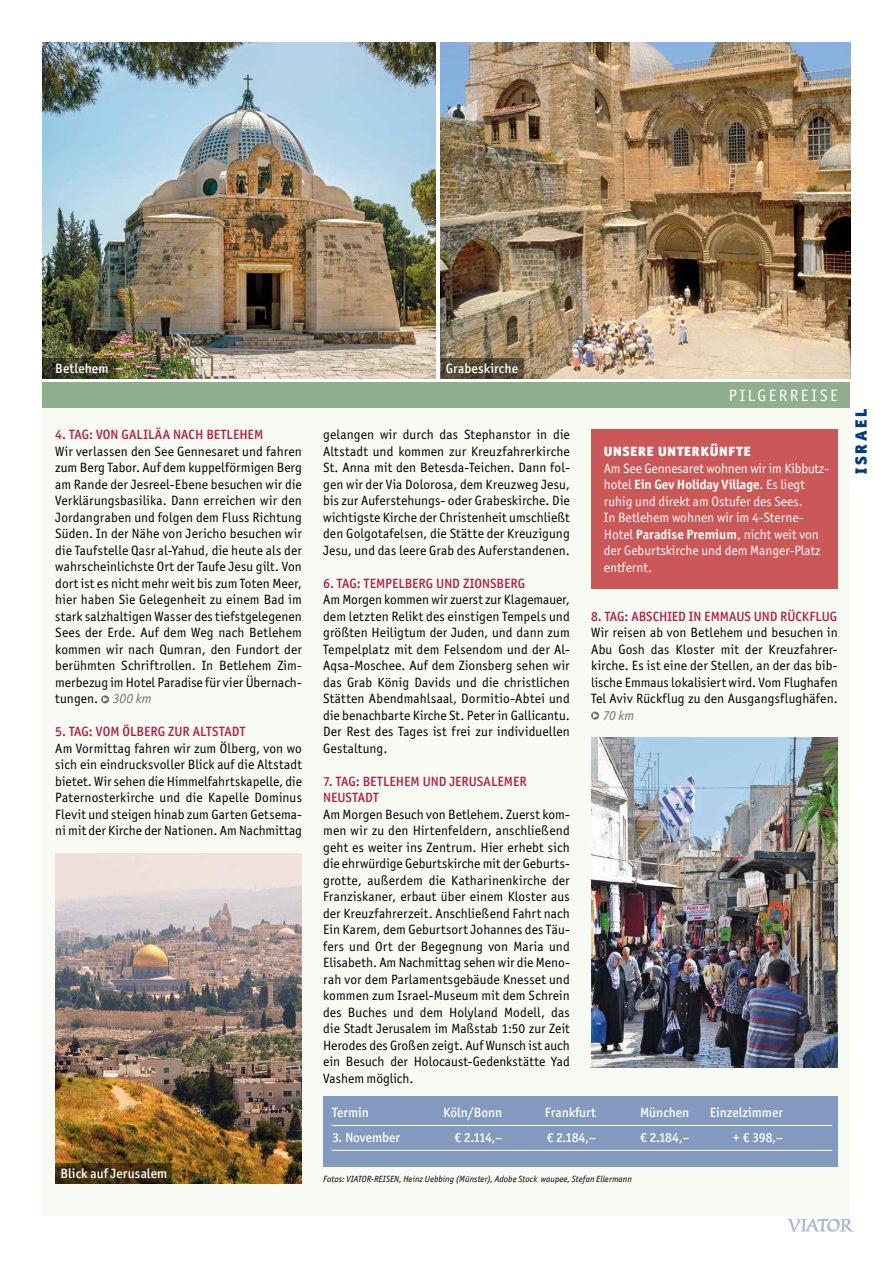
<style>
.page{position:relative;width:893px;height:1263px;background:#fff}
.page>*{position:absolute;margin:0;border:0;box-sizing:border-box;transform-origin:0 0}
.t1{font:16.5px "Officina Sans ITC Std";letter-spacing:.15em;color:#fff}
.t2{font:900 16.5px "Officina Sans ITC Std";letter-spacing:.16em;color:#003d7c}
.t3{font:13.5px/16.5px "Officina Sans ITC Std";letter-spacing:.01em;color:#000;text-align:justify}
.t4{font:13.5px/16.5px "Officina Sans ITC Std";color:#fff}
.t5{font:500 13.5px/16.5px "Officina Sans ITC Std";color:#b41e45}
.t6{font:500 13.5px "Officina Sans ITC Std";color:#fff}
.t7{font:900 13.5px "Officina Sans ITC Std";letter-spacing:.05em;color:#fff}
.t8{font:italic 13.5px "Officina Sans ITC Std";color:#706f6f}
.t9{font:italic 9px "Officina Sans ITC Std";letter-spacing:.005em;color:#000}
.s1{font-style:italic;color:#706f6f}
.s2{font-weight:700}
</style>
<div class="page">
<div style="left:43px;top:395px;width:807px;height:821px;background:#f8faf4"></div>
<svg style="left:787px;top:1218px;width:67px;height:14px"></svg>
<div style="left:43px;top:383px;width:807px;height:25px;background:#91ae8f"></div>
<div style="left:323px;top:1096px;width:515px;height:71px;background:#8399bd"></div>
<div style="left:591px;top:429px;width:247px;height:160px;background:#cb5858"></div>
<svg style="left:101px;top:695px;width:8px;height:8px"></svg>
<svg style="left:103px;top:697px;width:5px;height:5px"></svg>
<hr style="left:332px;top:1125px;width:500px;height:1px;background:#fff">
<hr style="left:332px;top:1150px;width:500px;height:1px;background:#fff">
<svg style="left:591px;top:711px;width:8px;height:9px"></svg>
<svg style="left:593px;top:713px;width:5px;height:5px"></svg>
<img style="left:441px;top:43px;width:409px;height:335px">
<img style="left:43px;top:43px;width:393px;height:335px">
<svg style="left:441px;top:358px;width:83px;height:20px;background:#524833"></svg>
<svg style="left:43px;top:358px;width:73px;height:20px"></svg>
<img style="left:55px;top:853px;width:247px;height:330px">
<svg style="left:55px;top:1163px;width:117px;height:20px;background:#422f0f"></svg>
<img style="left:591px;top:737px;width:247px;height:330px">
<p class="t6" style="left:55px;top:360px;width:55px">Betlehem</p>
<p class="t6" style="left:446px;top:360px;width:74px">Grabeskirche</p>
<p class="t5" style="left:55px;top:426px;width:209px">4. TAG: VON GALILÄA NACH BETLEHEM</p>
<p class="t3" style="left:55px;top:443px;width:248px">Wir verlassen den See Gennesaret und fahren zum Berg Tabor. Auf dem kuppelförmigen Berg am Rande der Jesreel-Ebene besuchen wir die Verklärungsbasilika. Dann erreichen wir den Jordangraben und folgen dem Fluss Richtung Süden. In der Nähe von Jericho besuchen wir die Taufstelle Qasr al-Yahud, die heute als der wahrscheinlichste Ort der Taufe Jesu gilt. Von dort ist es nicht mehr weit bis zum Toten Meer, hier haben Sie Gelegenheit zu einem Bad im stark salzhaltigen Wasser des tiefstgelegenen Sees der Erde. Auf dem Weg nach Betlehem kommen wir nach Qumran, den Fundort der berühmten Schriftrollen. In Betlehem Zim&shy;merbezug im Hotel Paradise für vier Übernach&shy;tungen. <span class="s1">300 km</span></p>
<p class="t5" style="left:55px;top:723px;width:191px">5. TAG: VOM ÖLBERG ZUR ALTSTADT</p>
<p class="t3" style="left:55px;top:740px;width:248px">Am Vormittag fahren wir zum Ölberg, von wo sich ein eindrucksvoller Blick auf die Altstadt bietet. Wir sehen die Himmelfahrtskapelle, die Paternosterkirche und die Kapelle Dominus Flevit und steigen hinab zum Garten Getsema&shy;ni mit der Kirche der Nationen. Am Nachmittag</p>
<p class="t3" style="left:323px;top:426px;width:248px">gelangen wir durch das Stephanstor in die Altstadt und kommen zur Kreuzfahrerkirche St. Anna mit den Betesda-Teichen. Dann fol&shy;gen wir der Via Dolorosa, dem Kreuzweg Jesu, bis zur Auferstehungs- oder Grabeskirche. Die wichtigste Kirche der Christenheit umschließt den Golgotafelsen, die Stätte der Kreuzigung Jesu, und das leere Grab des Auferstandenen.</p>
<p class="t5" style="left:323px;top:575px;width:203px">6. TAG: TEMPELBERG UND ZIONSBERG</p>
<p class="t3" style="left:323px;top:591px;width:248px">Am Morgen kommen wir zuerst zur Klagemauer, dem letzten Relikt des einstigen Tempels und größten Heiligtum der Juden, und dann zum Tempelplatz mit dem Felsendom und der Al-Aqsa-Moschee. Auf dem Zionsberg sehen wir das Grab König Davids und die christlichen Stätten Abendmahlsaal, Dormitio-Abtei und die benachbarte Kirche St. Peter in Gallicantu.<br>Der Rest des Tages ist frei zur individuellen Gestaltung.</p>
<p class="t5" style="left:323px;top:773px;width:205px">7. TAG: BETLEHEM UND JERUSALEMER<br>NEUSTADT</p>
<p class="t3" style="left:323px;top:806px;width:248px">Am Morgen Besuch von Betlehem. Zuerst kom&shy;men wir zu den Hirtenfeldern, anschließend geht es weiter ins Zentrum. Hier erhebt sich die ehrwürdige Geburtskirche mit der Geburts&shy;grotte, außerdem die Katharinenkirche der Franziskaner, erbaut über einem Kloster aus der Kreuzfahrerzeit. Anschließend Fahrt nach Ein Karem, dem Geburtsort Johannes des Täu&shy;fers und Ort der Begegnung von Maria und Elisabeth. Am Nachmittag sehen wir die Meno&shy;rah vor dem Parlamentsgebäude Knesset und kommen zum Israel-Museum mit dem Schrein des Buches und dem Holyland Modell, das die Stadt Jerusalem im Maßstab 1:50 zur Zeit Herodes des Großen zeigt. Auf Wunsch ist auch ein Besuch der Holocaust-Gedenkstätte Yad Vashem möglich.</p>
<p class="t1" style="left:729px;top:386px;width:110px">PILGERREISE</p>
<p class="t7" style="left:604px;top:442px;width:148px">UNSERE UNTERKÜNFTE</p>
<p class="t4" style="left:604px;top:460px;width:227px">Am See Gennesaret wohnen wir im Kibbutz&shy;hotel <span class="s2">Ein Gev Holiday Village</span>. Es liegt ruhig und direkt am Ostufer des Sees.<br>In Betlehem wohnen wir im 4-Sterne-Hotel <span class="s2">Paradise Premium</span>, nicht weit von der Geburtskirche und dem Manger-Platz entfernt.</p>
<p class="t5" style="left:591px;top:608px;width:248px">8. TAG: ABSCHIED IN EMMAUS UND RÜCKFLUG</p>
<p class="t3" style="left:591px;top:624px;width:248px">Wir reisen ab von Betlehem und besuchen in Abu Gosh das Kloster mit der Kreuzfahrer&shy;kirche. Es ist eine der Stellen, an der das bib&shy;lische Emmaus lokalisiert wird. Vom Flughafen Tel Aviv Rückflug zu den Ausgangsflughäfen.</p>
<p class="t8" style="left:603px;top:707px;width:33px">70 km</p>
<p class="t6" style="left:61px;top:1165px;width:108px">Blick auf Jerusalem</p>
<p class="t6" style="left:332px;top:1105px;width:38px">Termin</p>
<p class="t6" style="left:443px;top:1105px;width:61px">Köln/Bonn</p>
<p class="t6" style="left:545px;top:1105px;width:52px">Frankfurt</p>
<p class="t6" style="left:640px;top:1105px;width:51px">München</p>
<p class="t6" style="left:710px;top:1105px;width:75px">Einzelzimmer</p>
<p class="t6" style="left:332px;top:1130px;width:69px">3. November</p>
<p class="t6" style="left:454px;top:1130px;width:50px">€ 2.114,–</p>
<p class="t6" style="left:546px;top:1130px;width:51px">€ 2.184,–</p>
<p class="t6" style="left:640px;top:1130px;width:51px">€ 2.184,–</p>
<p class="t6" style="left:733px;top:1130px;width:51px">+ € 398,–</p>
<p class="t9" style="left:323px;top:1174px;width:310px">Fotos: VIATOR-REISEN, Heinz Uebbing (Münster), Adobe Stock waupee, Stefan Ellermann</p>
<p class="t2" style="left:850px;top:474px;width:67px;rotate:-90deg">ISRAEL</p>
</div>
